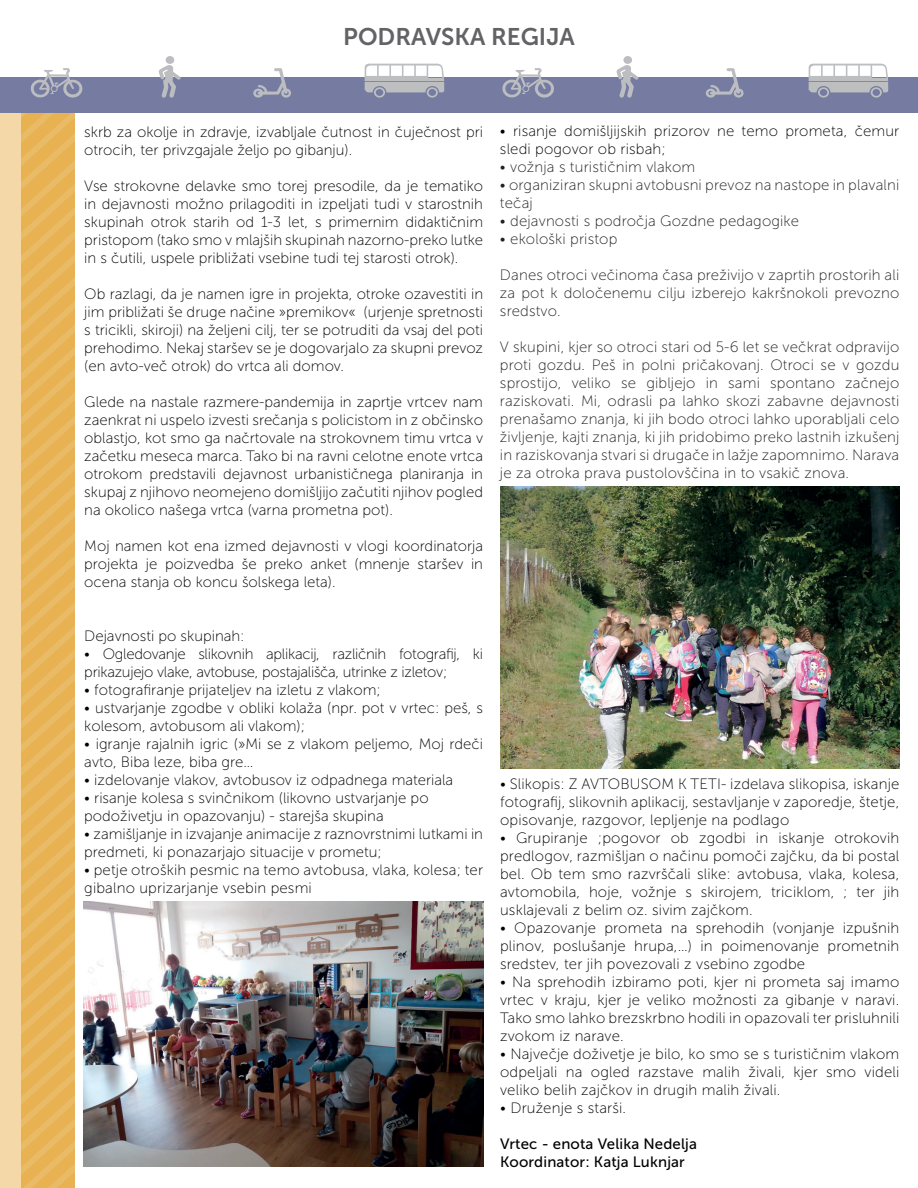
<style>
.page{position:relative;width:918px;height:1188px;background:#fff}
.page>*{position:absolute;margin:0;border:0;box-sizing:border-box;transform-origin:0 0}
.t1{font:24px "Museo Sans 700";color:#636366}
.t2{font:15px/18px "Museo Sans 100";color:#000;text-align:justify}
.t3{font:15px/18px "Museo Sans 100";letter-spacing:.01em;color:#231f20;text-align:justify}
.t4{font:15px/18px "Museo Sans 100";letter-spacing:-.02em;color:#000}
.t5{font:15px/18px "Museo Sans 500";letter-spacing:.01em;color:#000}
</style>
<div class="page">
<div style="left:0;top:78px;width:21px;height:1110px;background:#f5d8a8"></div>
<div style="left:0;top:78px;width:918px;height:35px;background:#767ba1"></div>
<svg style="left:501px;top:68px;width:54px;height:30px"></svg>
<svg style="left:616px;top:56px;width:22px;height:42px"></svg>
<svg style="left:706px;top:68px;width:38px;height:30px"></svg>
<svg style="left:808px;top:63px;width:81px;height:35px"></svg>
<svg style="left:10px;top:68px;width:92px;height:1120px"></svg>
<svg style="left:158px;top:56px;width:23px;height:42px"></svg>
<svg style="left:253px;top:68px;width:38px;height:30px"></svg>
<svg style="left:364px;top:63px;width:81px;height:35px"></svg>
<img style="left:84px;top:901px;width:399px;height:266px">
<img style="left:501px;top:487px;width:399px;height:281px">
<h1 class="t1" style="left:343px;top:23px;width:233px">PODRAVSKA REGIJA</h1>
<p class="t2" style="left:84px;top:123px;width:400px">skrb za okolje in zdravje, izvabljale čutnost in čuječnost pri otrocih, ter privzgajale željo po gibanju).</p>
<p class="t2" style="left:84px;top:177px;width:400px">Vse strokovne delavke smo torej presodile, da je tematiko in dejavnosti možno prilagoditi in izpeljati tudi v starostnih skupinah otrok starih od 1-3 let, s primernim didaktičnim pristopom (tako smo v mlajših skupinah nazorno-preko lutke in s čutili, uspele približati vsebine tudi tej starosti otrok).</p>
<p class="t2" style="left:84px;top:285px;width:400px">Ob razlagi, da je namen igre in projekta, otroke ozavestiti in jim približati še druge načine »premikov« (urjenje spretnosti s tricikli, skiroji) na željeni cilj, ter se potruditi da vsaj del poti prehodimo. Nekaj staršev se je dogovarjalo za skupni prevoz (en avto-več otrok) do vrtca ali domov.</p>
<p class="t2" style="left:84px;top:393px;width:400px">Glede na nastale razmere-pandemija in zaprtje vrtcev nam zaenkrat ni uspelo izvesti srečanja s policistom in z občinsko oblastjo, kot smo ga načrtovale na strokovnem timu vrtca v začetku meseca marca. Tako bi na ravni celotne enote vrtca otrokom predstavili dejavnost urbanističnega planiranja in skupaj z njihovo neomejeno domišljijo začutiti njihov pogled na okolico našega vrtca (varna prometna pot).</p>
<p class="t2" style="left:84px;top:537px;width:400px">Moj namen kot ena izmed dejavnosti v vlogi koordinatorja projekta je poizvedba še preko anket (mnenje staršev in ocena stanja ob koncu šolskega leta).</p>
<p class="t2" style="left:84px;top:627px;width:162px">Dejavnosti po skupinah:</p>
<p class="t4" style="left:84px;top:645px;width:400px">• Ogledovanje slikovnih aplikacij, različnih fotografij, ki prikazujejo vlake, avtobuse, postajališča, utrinke z izletov;</p>
<p class="t2" style="left:84px;top:681px;width:298px">• fotografiranje prijateljev na izletu z vlakom;</p>
<p class="t2" style="left:84px;top:699px;width:400px">• ustvarjanje zgodbe v obliki kolaža (npr. pot v vrtec: peš, s kolesom, avtobusom ali vlakom);</p>
<p class="t2" style="left:84px;top:735px;width:400px">• igranje rajalnih igric (»Mi se z vlakom peljemo, Moj rdeči avto, Biba leze, biba gre…</p>
<p class="t2" style="left:84px;top:771px;width:371px">• izdelovanje vlakov, avtobusov iz odpadnega materiala</p>
<p class="t2" style="left:84px;top:789px;width:346px">• risanje kolesa s svinčnikom (likovno ustvarjanje po podoživetju in opazovanju) - starejša skupina</p>
<p class="t2" style="left:84px;top:825px;width:400px">• zamišljanje in izvajanje animacije z raznovrstnimi lutkami in predmeti, ki ponazarjajo situacije v prometu;</p>
<p class="t2" style="left:84px;top:861px;width:400px">• petje otroških pesmic na temo avtobusa, vlaka, kolesa; ter gibalno uprizarjanje vsebin pesmi</p>
<p class="t2" style="left:500px;top:122px;width:401px">• risanje domišljijskih prizorov ne temo prometa, čemur sledi pogovor ob risbah;</p>
<p class="t3" style="left:500px;top:158px;width:197px">• vožnja s turističnim vlakom</p>
<p class="t3" style="left:500px;top:176px;width:401px">• organiziran skupni avtobusni prevoz na nastope in plavalni tečaj</p>
<p class="t3" style="left:500px;top:212px;width:301px">• dejavnosti s področja Gozdne pedagogike</p>
<p class="t3" style="left:500px;top:230px;width:119px">• ekološki pristop</p>
<p class="t3" style="left:500px;top:266px;width:401px">Danes otroci večinoma časa preživijo v zaprtih prostorih ali za pot k določenemu cilju izberejo kakršnokoli prevozno sredstvo.</p>
<p class="t3" style="left:500px;top:338px;width:401px">V skupini, kjer so otroci stari od 5-6 let se večkrat odpravijo proti gozdu. Peš in polni pričakovanj. Otroci se v gozdu sprostijo, veliko se gibljejo in sami spontano začnejo raziskovati. Mi, odrasli pa lahko skozi zabavne dejavnosti prenašamo znanja, ki jih bodo otroci lahko uporabljali celo življenje, kajti znanja, ki jih pridobimo preko lastnih izkušenj in raziskovanja stvari si drugače in lažje zapomnimo. Narava je za otroka prava pustolovščina in to vsakič znova.</p>
<p class="t2" style="left:500px;top:775px;width:401px">• Slikopis: Z AVTOBUSOM K TETI- izdelava slikopisa, iskanje fotografij, slikovnih aplikacij, sestavljanje v zaporedje, štetje, opisovanje, razgovor, lepljenje na podlago</p>
<p class="t2" style="left:500px;top:829px;width:401px">• Grupiranje ;pogovor ob zgodbi in iskanje otrokovih predlogov, razmišljan o načinu pomoči zajčku, da bi postal bel. Ob tem smo razvrščali slike: avtobusa, vlaka, kolesa, avtomobila, hoje, vožnje s skirojem, triciklom, ; ter jih usklajevali z belim oz. sivim zajčkom.</p>
<p class="t2" style="left:500px;top:919px;width:401px">• Opazovanje prometa na sprehodih (vonjanje izpušnih plinov, poslušanje hrupa,…) in poimenovanje prometnih sredstev, ter jih povezovali z vsebino zgodbe</p>
<p class="t2" style="left:500px;top:973px;width:401px">• Na sprehodih izbiramo poti, kjer ni prometa saj imamo vrtec v kraju, kjer je veliko možnosti za gibanje v naravi.<br>Tako smo lahko brezskrbno hodili in opazovali ter prisluhnili zvokom iz narave.</p>
<p class="t2" style="left:500px;top:1045px;width:401px">• Največje doživetje je bilo, ko smo se s turističnim vlakom odpeljali na ogled razstave malih živali, kjer smo videli veliko belih zajčkov in drugih malih živali.</p>
<p class="t2" style="left:500px;top:1099px;width:128px">• Druženje s starši.</p>
<p class="t5" style="left:500px;top:1135px;width:198px">Vrtec - enota Velika Nedelja<br>Koordinator: Katja Luknjar</p>
</div>
